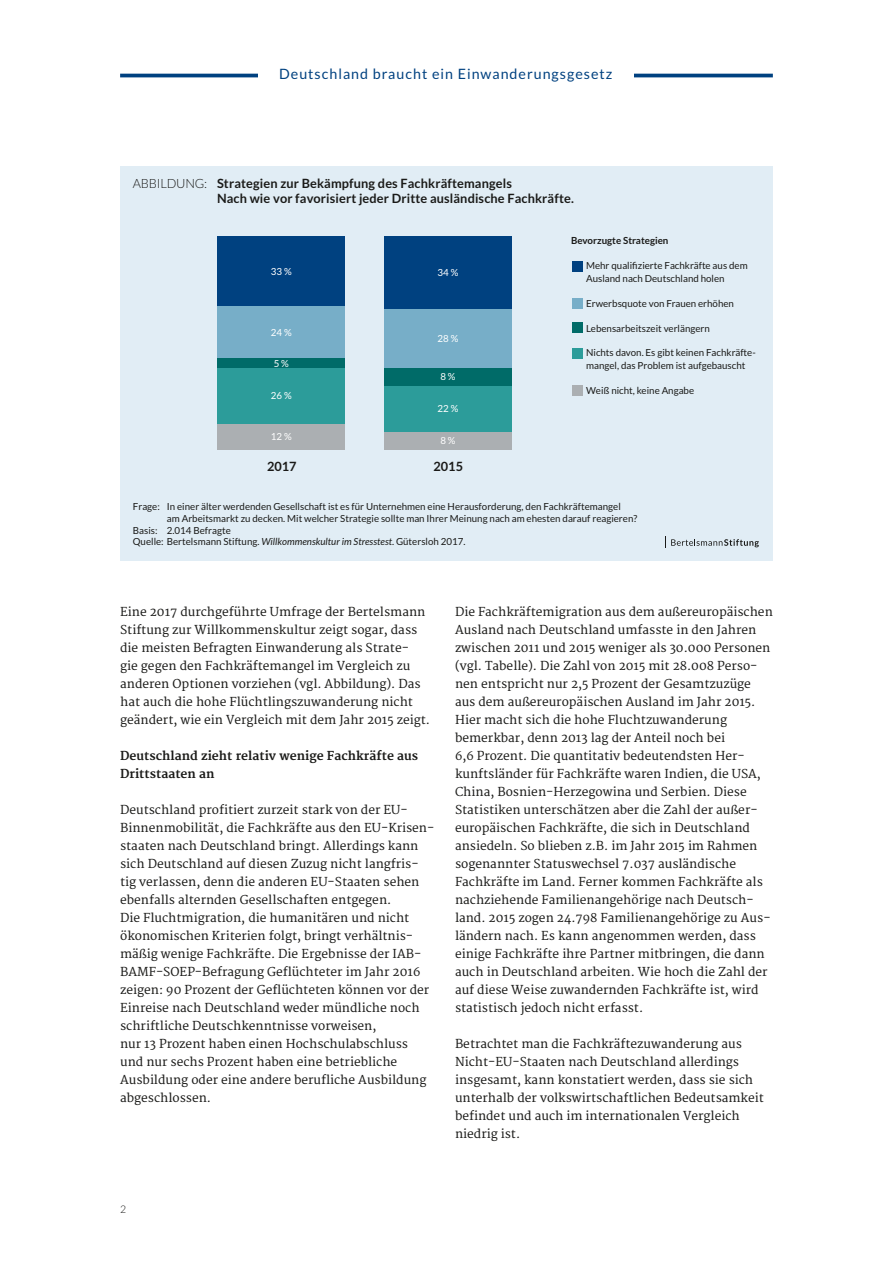
<style>
.page{position:relative;width:893px;height:1263px;background:#fff}
.page>*{position:absolute;margin:0;border:0;box-sizing:border-box;transform-origin:0 0}
.t1{font:14.25px "Lato";letter-spacing:.07em;color:#004180}
.t2{font:700 12.75px/15.3px "Lato";letter-spacing:.01em;color:#1a1a18}
.t3{font:12px/18px "Merriweather";color:#1a1a18}
.t4{font:700 12px/18px "Merriweather";color:#1a1a18}
.t5{font:300 10.5px "Lato";color:#1a1a18}
.t6{font:9.75px/12.8px "Lato";color:#1a1a18}
.t7{font:9.75px "Lato";color:#fff}
.t8{font:700 9.75px "Lato";color:#1a1a18}
.s1{font-weight:300}
.s2{font-style:italic}
</style>
<div class="page">
<hr style="left:120px;top:74px;width:653px;height:3px;background:#004180">
<div style="left:258px;top:51px;width:375px;height:47px;background:#fff"></div>
<div style="left:120px;top:166px;width:653px;height:395px;background:#e1edf5"></div>
<svg style="left:665px;top:537px;width:94px;height:11px"></svg>
<div style="left:218px;top:237px;width:127px;height:70px;background:#004180"></div>
<div style="left:218px;top:307px;width:127px;height:51px;background:#77aec8"></div>
<div style="left:218px;top:358px;width:127px;height:11px;background:#006b68"></div>
<div style="left:218px;top:369px;width:127px;height:55px;background:#2c9c9a"></div>
<div style="left:218px;top:424px;width:127px;height:25px;background:#abafb2"></div>
<div style="left:384px;top:237px;width:128px;height:72px;background:#004180"></div>
<div style="left:384px;top:309px;width:128px;height:60px;background:#77aec8"></div>
<div style="left:384px;top:369px;width:128px;height:17px;background:#006b68"></div>
<div style="left:384px;top:386px;width:128px;height:46px;background:#2c9c9a"></div>
<div style="left:384px;top:432px;width:128px;height:17px;background:#abafb2"></div>
<div style="left:572px;top:261px;width:10px;height:10px;background:#004180"></div>
<div style="left:572px;top:298px;width:10px;height:10px;background:#77aec8"></div>
<div style="left:572px;top:323px;width:10px;height:10px;background:#006b68"></div>
<div style="left:572px;top:348px;width:10px;height:10px;background:#2c9c9a"></div>
<div style="left:572px;top:385px;width:10px;height:10px;background:#abafb2"></div>
<p class="t1" style="left:279px;top:66px;width:335px">Deutschland braucht ein Einwanderungsgesetz</p>
<p class="t2" style="left:217px;top:176px;width:358px;text-indent:-84px"><span class="s1">ABBILDUNG:</span> Strategien zur Bekämpfung des Fachkräftemangels<br>Nach wie vor favorisiert jeder Dritte ausländische Fachkräfte.</p>
<p class="t7" style="left:271px;top:266px;width:22px">33 %</p>
<p class="t7" style="left:271px;top:326px;width:22px">24 %</p>
<p class="t7" style="left:274px;top:358px;width:17px">5 %</p>
<p class="t7" style="left:271px;top:390px;width:22px">26 %</p>
<p class="t7" style="left:271px;top:431px;width:22px">12 %</p>
<p class="t7" style="left:437px;top:267px;width:22px">34 %</p>
<p class="t7" style="left:437px;top:333px;width:22px">28 %</p>
<p class="t7" style="left:440px;top:371px;width:17px">8 %</p>
<p class="t7" style="left:437px;top:403px;width:22px">22 %</p>
<p class="t7" style="left:440px;top:435px;width:17px">8 %</p>
<p class="t2" style="left:267px;top:459px;width:31px">2017</p>
<p class="t2" style="left:433px;top:459px;width:31px">2015</p>
<p class="t8" style="left:571px;top:235px;width:99px">Bevorzugte Strategien</p>
<p class="t6" style="left:586px;top:259px;width:163px">Mehr qualifizierte Fachkräfte aus dem<br>Ausland nach Deutschland holen</p>
<p class="t6" style="left:586px;top:297px;width:149px">Erwerbsquote von Frauen erhöhen</p>
<p class="t6" style="left:586px;top:322px;width:125px">Lebensarbeitszeit verlängern</p>
<p class="t6" style="left:586px;top:346px;width:171px">Nichts davon. Es gibt keinen Fachkräfte&shy;mangel, das Problem ist aufgebauscht</p>
<p class="t6" style="left:586px;top:384px;width:110px">Weiß nicht, keine Angabe</p>
<p class="t6" style="left:133px;top:500px;width:489px">Frage: In einer älter werdenden Gesellschaft ist es für Unternehmen eine Herausforderung, den Fachkräftemangel</p>
<p class="t6" style="left:167px;top:512px;width:472px">am Arbeitsmarkt zu decken. Mit welcher Strategie sollte man Ihrer Meinung nach am ehesten darauf reagieren?</p>
<p class="t6" style="left:133px;top:524px;width:99px">Basis: 2.014 Befragte</p>
<p class="t6" style="left:133px;top:535px;width:334px">Quelle: Bertelsmann Stiftung. <span class="s2">Willkommenskultur im Stresstest</span>. Gütersloh 2017.</p>
<p class="t3" style="left:120px;top:603px;width:311px">Eine 2017 durchgeführte Umfrage der Bertelsmann Stiftung zur Willkommenskultur zeigt sogar, dass die meisten Befragten Einwanderung als Strate-<br>gie gegen den Fachkräftemangel im Vergleich zu anderen Optionen vorziehen (vgl. Abbildung). Das hat auch die hohe Flüchtlingszuwanderung nicht geändert, wie ein Vergleich mit dem Jahr 2015 zeigt.</p>
<p class="t4" style="left:120px;top:747px;width:300px">Deutschland zieht relativ wenige Fachkräfte aus<br>Drittstaaten an</p>
<p class="t3" style="left:120px;top:801px;width:316px">Deutschland profitiert zurzeit stark von der EU-Binnenmobilität, die Fachkräfte aus den EU-Krisen&shy;staaten nach Deutschland bringt. Allerdings kann sich Deutschland auf diesen Zuzug nicht langfris&shy;tig verlassen, denn die anderen EU-Staaten sehen ebenfalls alternden Gesellschaften entgegen.<br>Die Fluchtmigration, die humanitären und nicht ökonomischen Kriterien folgt, bringt verhältnis&shy;mäßig wenige Fachkräfte. Die Ergebnisse der IAB-BAMF-SOEP-Befragung Geflüchteter im Jahr 2016 zeigen: 90 Prozent der Geflüchteten können vor der Einreise nach Deutschland weder mündliche noch schriftliche Deutschkenntnisse vorweisen,<br>nur 13 Prozent haben einen Hochschulabschluss<br>und nur sechs Prozent haben eine betriebliche Ausbildung oder eine andere berufliche Ausbildung abgeschlossen.</p>
<p class="t3" style="left:455px;top:603px;width:319px">Die Fachkräftemigration aus dem außereuropäischen Ausland nach Deutschland umfasste in den Jahren zwischen 2011 und 2015 weniger als 30.000 Personen (vgl. Tabelle). Die Zahl von 2015 mit 28.008 Perso&shy;nen entspricht nur 2,5 Prozent der Gesamtzuzüge aus dem außereuropäischen Ausland im Jahr 2015.<br>Hier macht sich die hohe Fluchtzuwanderung bemerkbar, denn 2013 lag der Anteil noch bei<br>6,6 Prozent. Die quantitativ bedeutendsten Her&shy;kunftsländer für Fachkräfte waren Indien, die USA, China, Bosnien-Herzegowina und Serbien. Diese Statistiken unterschätzen aber die Zahl der außer&shy;europäischen Fachkräfte, die sich in Deutschland ansiedeln. So blieben z.B. im Jahr 2015 im Rahmen sogenannter Statuswechsel 7.037 ausländische Fachkräfte im Land. Ferner kommen Fachkräfte als nachziehende Familienangehörige nach Deutsch&shy;land. 2015 zogen 24.798 Familienangehörige zu Aus&shy;ländern nach. Es kann angenommen werden, dass einige Fachkräfte ihre Partner mitbringen, die dann auch in Deutschland arbeiten. Wie hoch die Zahl der auf diese Weise zuwandernden Fachkräfte ist, wird statistisch jedoch nicht erfasst.</p>
<p class="t3" style="left:455px;top:1035px;width:310px">Betrachtet man die Fachkräftezuwanderung aus Nicht-EU-Staaten nach Deutschland allerdings insgesamt, kann konstatiert werden, dass sie sich unterhalb der volkswirtschaftlichen Bedeutsamkeit befindet und auch im internationalen Vergleich niedrig ist.</p>
<p class="t5" style="left:120px;top:1204px;width:8px">2</p>
</div>
